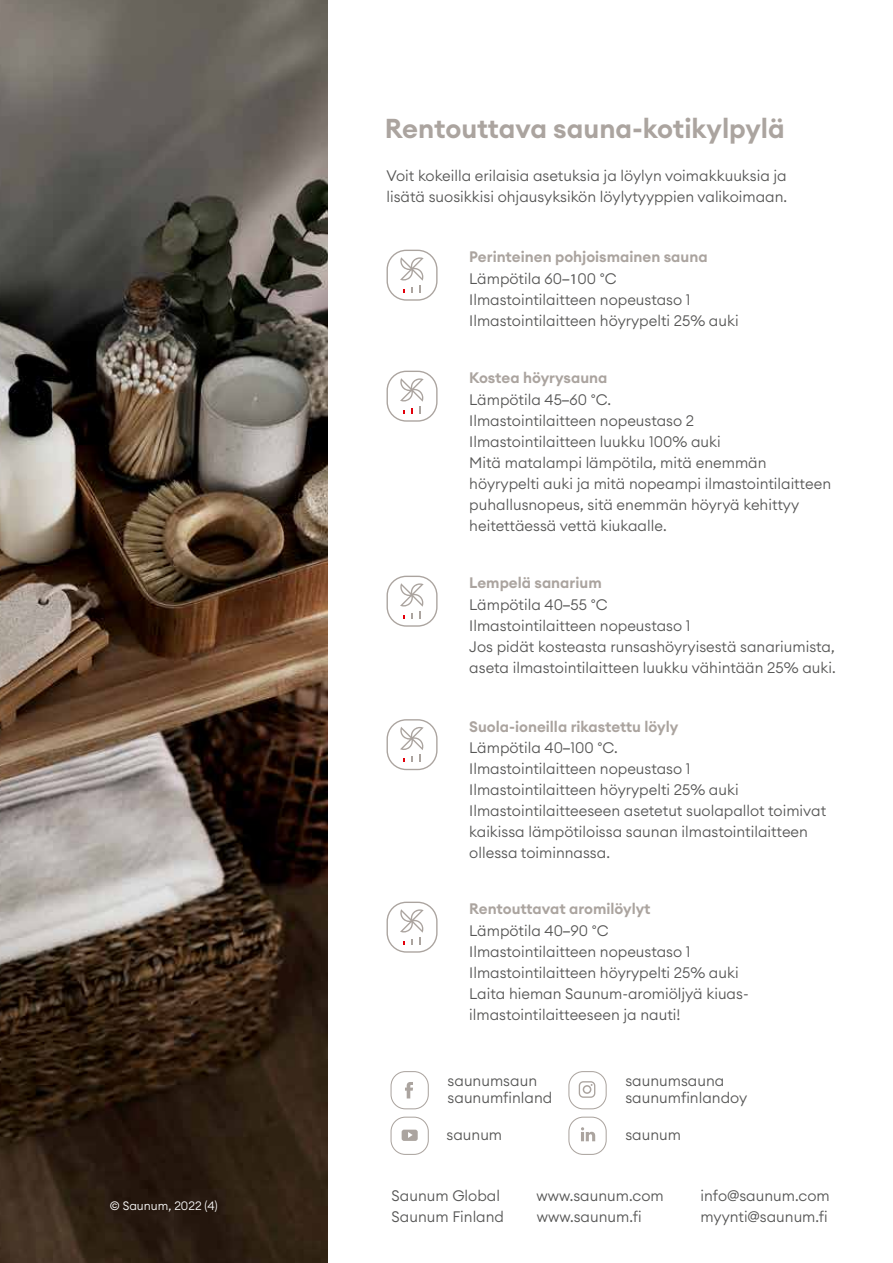
<style>
.page{position:relative;width:893px;height:1263px;background:#fff}
.page>*{position:absolute;margin:0;border:0;box-sizing:border-box;transform-origin:0 0}
.t1{font:600 27px "Euclid Circular A";color:#aba49f}
.t2{font:300 15px/21px "Euclid Circular A";color:#565655}
.t3{font:300 12px "Euclid Circular A";color:#fff}
.s1{font-weight:600;color:#aba49f}
.s2{font-family:"Calibri";font-weight:400}
.s3{font-family:"Myriad Pro";font-weight:400}
</style>
<div class="page">
<img style="left:0;top:0;width:327px;height:1263px">
<svg style="left:386px;top:250px;width:52px;height:51px"></svg>
<svg style="left:386px;top:371px;width:52px;height:51px"></svg>
<svg style="left:386px;top:576px;width:52px;height:51px"></svg>
<svg style="left:386px;top:719px;width:52px;height:51px"></svg>
<svg style="left:386px;top:902px;width:52px;height:51px"></svg>
<svg style="left:391px;top:1071px;width:38px;height:38px"></svg>
<svg style="left:568px;top:1071px;width:39px;height:38px"></svg>
<svg style="left:391px;top:1117px;width:38px;height:38px"></svg>
<svg style="left:568px;top:1117px;width:39px;height:38px"></svg>
<p class="t3" style="left:110px;top:1198px;width:109px">© Saunum, 2022 (4)</p>
<h1 class="t1" style="left:385px;top:111px;width:401px">Rentouttava sauna-kotikylpylä</h1>
<p class="t2" style="left:387px;top:165px;width:402px">Voit kokeilla erilaisia asetuksia ja löylyn voimakkuuksia ja lisätä suosikkisi ohjausyksikön löylytyyppien valikoimaan.</p>
<p class="t2" style="left:469px;top:246px;width:271px"><span class="s1">Perinteinen pohjoismainen sauna </span>Lämpötila 60<span class="s2">‒</span><span class="s3">1</span>00 °C Ilmastointilaitteen nopeustaso 1<br>Ilmastointilaitteen höyrypelti 25% auki</p>
<p class="t2" style="left:469px;top:367px;width:363px"><span class="s1">Kostea höyrysauna<br></span>Lämpötila 45<span class="s2">‒</span>60 °C.<br>Ilmastointilaitteen nopeustaso 2<br>Ilmastointilaitteen luukku 100% auki<br>Mitä matalampi lämpötila, mitä enemmän höyrypelti auki ja mitä nopeampi ilmastointilaitteen puhallusnopeus, sitä enemmän höyryä kehittyy heitettäessä vettä kiukaalle.</p>
<p class="t2" style="left:469px;top:572px;width:368px"><span class="s1">Lempelä sanarium<br></span>Lämpötila 40<span class="s2">‒</span>55 °C<br>Ilmastointilaitteen nopeustaso 1<br>Jos pidät kosteasta runsashöyryisestä sanariumista, aseta ilmastointilaitteen luukku vähintään 25% auki.</p>
<p class="t2" style="left:469px;top:716px;width:358px"><span class="s1">Suola-ioneilla rikastettu löyly<br></span>Lämpötila 40<span class="s2">‒</span>100 °C.<br>Ilmastointilaitteen nopeustaso 1<br>Ilmastointilaitteen höyrypelti 25% auki Ilmastointilaitteeseen asetetut suolapallot toimivat kaikissa lämpötiloissa saunan ilmastointilaitteen ollessa toiminnassa.</p>
<p class="t2" style="left:469px;top:898px;width:281px"><span class="s1">Rentouttavat aromilöylyt<br></span>Lämpötila 40<span class="s2">‒</span>90 °C<br>Ilmastointilaitteen nopeustaso 1<br>Ilmastointilaitteen höyrypelti 25% auki Laita hieman Saunum-aromiöljyä kiuas&shy;ilmastointilaitteeseen ja nauti!</p>
<p class="t2" style="left:448px;top:1071px;width:106px;line-height:17.7px">saunumsaun saunumfinland</p>
<p class="t2" style="left:625px;top:1071px;width:123px;line-height:17.7px">saunumsauna saunumfinlandoy</p>
<p class="t2" style="left:447px;top:1124px;width:57px">saunum</p>
<p class="t2" style="left:625px;top:1124px;width:57px">saunum</p>
<p class="t2" style="left:392px;top:1185px;width:110px">Saunum Global</p>
<p class="t2" style="left:536px;top:1185px;width:129px">www.saunum.com</p>
<p class="t2" style="left:700px;top:1185px;width:131px">info@saunum.com</p>
<p class="t2" style="left:392px;top:1206px;width:114px">Saunum Finland</p>
<p class="t2" style="left:537px;top:1206px;width:106px">www.saunum.fi</p>
<p class="t2" style="left:700px;top:1206px;width:129px">myynti@saunum.fi</p>
</div>
